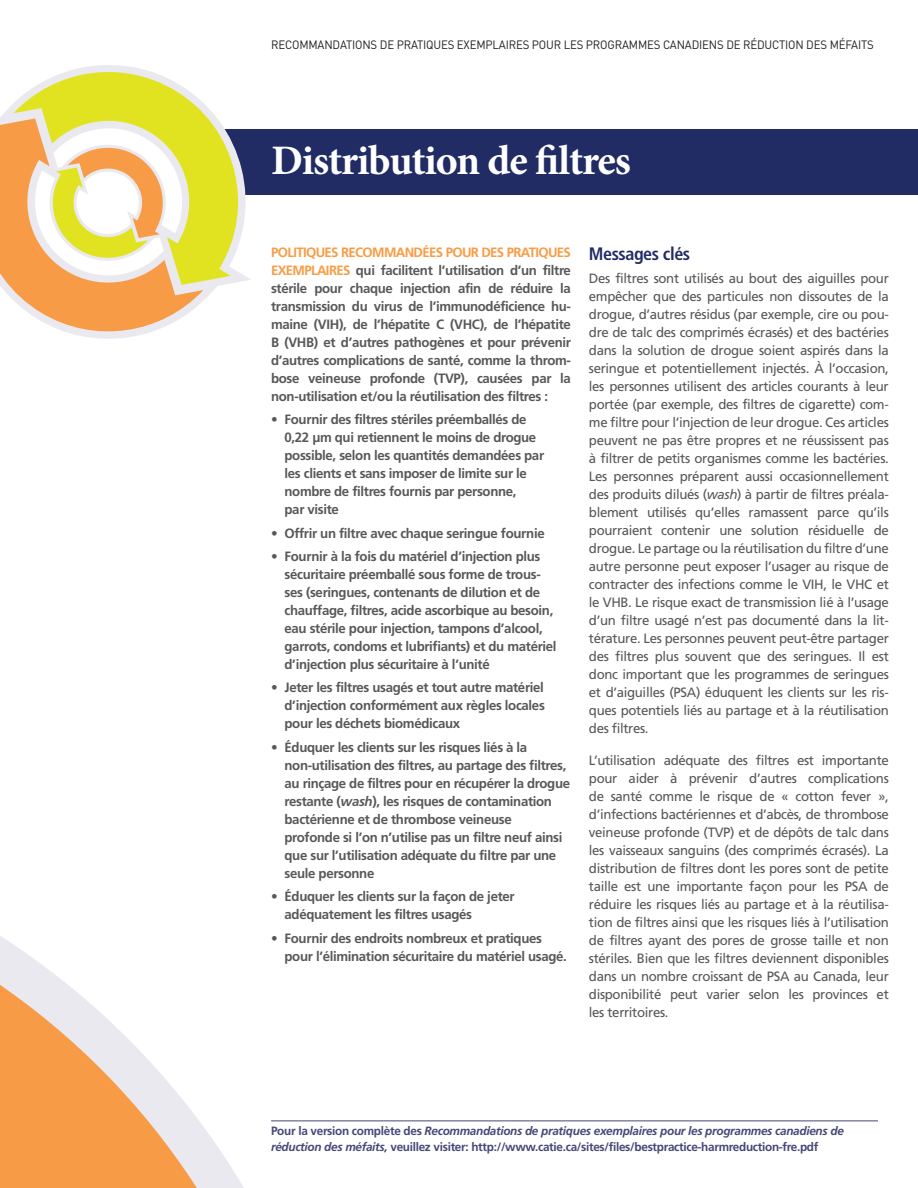
<style>
.page{position:relative;width:918px;height:1188px;background:#fff}
.page>*{position:absolute;margin:0;border:0;box-sizing:border-box;transform-origin:0 0}
.t1{font:700 42px "Minion Pro";letter-spacing:-.03em;color:#fff}
.t2{font:700 condensed 18px "Frutiger";letter-spacing:-.025em;color:#212b64}
.t3{font:13.5px/18px "Frutiger";letter-spacing:-.025em;color:#57585a;text-align:justify}
.t4{font:700 13.5px/18px "Frutiger";letter-spacing:-.025em;color:#57585a}
.t5{font:700 13.5px "Frutiger";letter-spacing:-.05em;color:#f89c46}
.t6{font:700 12px/16.5px "Frutiger";letter-spacing:-.025em;color:#444877}
.t7{font:12px "DIN";letter-spacing:-.015em;color:#231f20;scale:.95 1}
.s1{font-style:italic}
</style>
<div class="page">
<div style="left:189px;top:129px;width:729px;height:66px;background:#212b64"></div>
<svg style="left:0;top:936px;width:244px;height:252px"></svg>
<svg style="left:0;top:104px;width:251px;height:197px"></svg>
<svg style="left:13px;top:65px;width:229px;height:220px;fill:#e1e320"></svg>
<svg style="left:0;top:118px;width:203px;height:221px"></svg>
<svg style="left:47px;top:145px;width:121px;height:116px"></svg>
<hr style="left:271px;top:1121px;width:607px;height:1px;background:#444877">
<p class="t7" style="left:271px;top:38px;width:218px">RECOMMANDATIONS DE PRATIQUES EXEMP</p>
<p class="t7" style="left:493px;top:38px;width:403px">LAI RES POUR LES PROGRAMMES CANADIENS DE RÉDUCTION DES MÉFAITS</p>
<h1 class="t1" style="left:271px;top:131px;width:361px">Distribution de filtres</h1>
<p class="t5" style="left:271px;top:244px;width:191px">Politiques recommandées POUR</p>
<p class="t5" style="left:481px;top:244px;width:9px">DES</p>
<p class="t5" style="left:507px;top:244px;width:15px">PRATIQUES</p>
<p class="t5" style="left:271px;top:262px;width:48px">EXEM PLAIRES</p>
<p class="t4" style="left:271px;top:261px;width:301px;text-align:justify;text-indent:85px">qui facilitent l’utilisation d’un filtre stérile pour chaque injection afin de réduire la transmission du virus de l’immunodéficience hu&shy;maine (VIH), de l’hépatite C (VHC), de l’hépatite B (VHB) et d’autres pathogènes et pour prévenir d’autres complications de santé, comme la throm&shy;bose veineuse profonde (TVP), causées par la non-utilisation et/ou la réutilisation des filtres :</p>
<p class="t4" style="left:285px;top:410px;width:261px;text-indent:-14px">• Fournir des filtres stériles préemballés de 0,22 μm qui retiennent le moins de drogue possible, selon les quantités demandées par les clients et sans imposer de limite sur le nombre de filtres fournis par personne,<br>par visite</p>
<p class="t4" style="left:271px;top:524px;width:275px">• Offrir un filtre avec chaque seringue fournie</p>
<p class="t4" style="left:285px;top:547px;width:273px;text-indent:-13px">• Fournir à la fois du matériel d’injection plus sécuritaire préemballé sous forme de trous&shy;ses (seringues, contenants de dilution et de chauffage, filtres, acide ascorbique au besoin, eau stérile pour injection, tampons d’alcool, garrots, condoms et lubrifiants) et du matériel d’injection plus sécuritaire à l’unité</p>
<p class="t4" style="left:285px;top:679px;width:262px;text-align:justify;text-indent:-13px">• Jeter les filtres usagés et tout autre matériel d’injection conformément aux règles locales pour les déchets biomédicaux</p>
<p class="t4" style="left:285px;top:738px;width:287px;text-indent:-13px">• Éduquer les clients sur les risques liés à la non-utilisation des filtres, au partage des filtres, au rinçage de filtres pour en récupérer la drogue restante (<span class="s1">wash</span>), les risques de contamination bactérienne et de thrombose veineuse profonde si l’on n’utilise pas un filtre neuf ainsi que sur l’utilisation adéquate du filtre par une seule personne</p>
<p class="t4" style="left:285px;top:887px;width:232px;text-indent:-13px">• Éduquer les clients sur la façon de jeter adéquatement les filtres usagés</p>
<p class="t4" style="left:285px;top:929px;width:284px;text-indent:-13px">• Fournir des endroits nombreux et pratiques pour l’élimination sécuritaire du matériel usagé.</p>
<h2 class="t2" style="left:589px;top:243px;width:103px">Messages clés</h2>
<p class="t3" style="left:589px;top:269px;width:301px">Des filtres sont utilisés au bout des aiguilles pour empêcher que des particules non dissoutes de la drogue, d’autres résidus (par exemple, cire ou pou&shy;dre de talc des comprimés écrasés) et des bactéries dans la solution de drogue soient aspirés dans la seringue et potentiellement injectés. À l’occasion, les personnes utilisent des articles courants à leur portée (par exemple, des filtres de cigarette) com&shy;me filtre pour l’injection de leur drogue. Ces articles peuvent ne pas être propres et ne réussissent pas à filtrer de petits organismes comme les bactéries.<br>Les personnes préparent aussi occasionnellement des produits dilués (<span class="s1">wash</span>) à partir de filtres préala&shy;blement utilisés qu’elles ramassent parce qu’ils pourraient contenir une solution résiduelle de drogue. Le partage ou la réutilisation du filtre d’une autre personne peut exposer l’usager au risque de contracter des infections comme le VIH, le VHC et le VHB. Le risque exact de transmission lié à l’usage d’un filtre usagé n’est pas documenté dans la lit&shy;térature. Les personnes peuvent peut-être partager des filtres plus souvent que des seringues. Il est donc important que les programmes de seringues et d’aiguilles (PSA) éduquent les clients sur les ris&shy;ques potentiels liés au partage et à la réutilisation des filtres.</p>
<p class="t3" style="left:589px;top:751px;width:301px">L’utilisation adéquate des filtres est importante pour aider à prévenir d’autres complications de santé comme le risque de « cotton fever », d’infections bactériennes et d’abcès, de thrombose veineuse profonde (TVP) et de dépôts de talc dans les vaisseaux sanguins (des comprimés écrasés). La distribution de filtres dont les pores sont de petite taille est une importante façon pour les PSA de réduire les risques liés au partage et à la réutilisa&shy;tion de filtres ainsi que les risques liés à l’utilisation de filtres ayant des pores de grosse taille et non stériles. Bien que les filtres deviennent disponibles dans un nombre croissant de PSA au Canada, leur disponibilité peut varier selon les provinces et les territoires.</p>
<p class="t6" style="left:271px;top:1122px;width:574px">Pour la version complète des <span class="s1">Recommandations de pratiques exemplaires pour les programmes canadiens de réduction des méfaits,</span> veuillez visiter: http://www.catie.ca/sites/files/bestpractice-harmreduction-fre.pdf</p>
</div>
